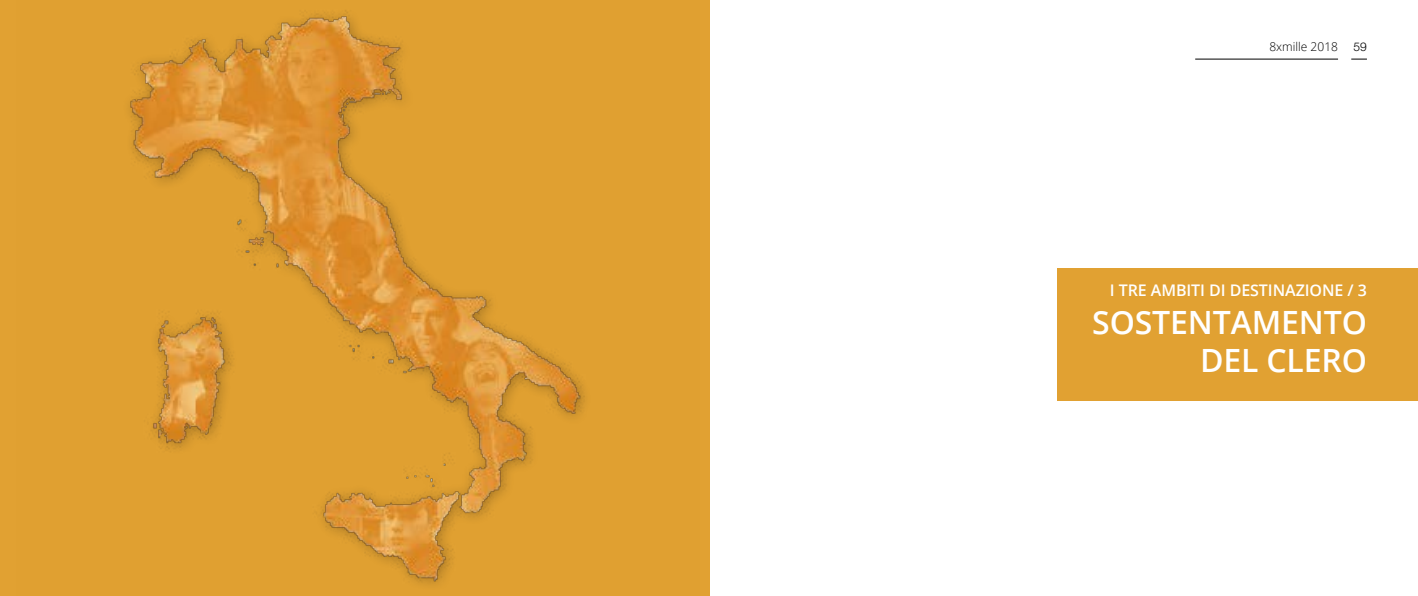
<style>
.page{position:relative;width:1418px;height:596px;background:#fff}
.page>*{position:absolute;margin:0;border:0;box-sizing:border-box;transform-origin:0 0}
.t1{font:600 32px/38px "Open Sans";letter-spacing:-.005em;color:#fff;text-align:right}
.t2{font:600 16px "Open Sans";letter-spacing:-.005em;color:#fff}
.t3{font:300 12px "Open Sans";color:#000}
.t4{font:300 12px "Helvetica Neue LT Std";color:#000}
</style>
<div class="page">
<svg style="left:1351px;top:59px;width:15px;height:1px"></svg>
<hr style="left:1195px;top:59px;width:142px;height:1px;background:#000">
<div style="left:0;top:0;width:709px;height:595px;background:#e1a132"></div>
<div style="left:1057px;top:268px;width:360px;height:133px;background:#e1a132"></div>
<img style="left:129px;top:10px;width:456px;height:575px">
<p class="t3" style="left:1269px;top:39px;width:70px">8xmille 2018</p>
<p class="t4" style="left:1353px;top:39px;width:15px">59</p>
<p class="t2" style="left:1109px;top:279px;width:258px">I TRE AMBITI DI DESTINAZIONE / 3</p>
<h1 class="t1" style="left:1092px;top:302px;width:276px">SOSTENTAMENTO<br>DEL CLERO</h1>
</div>
